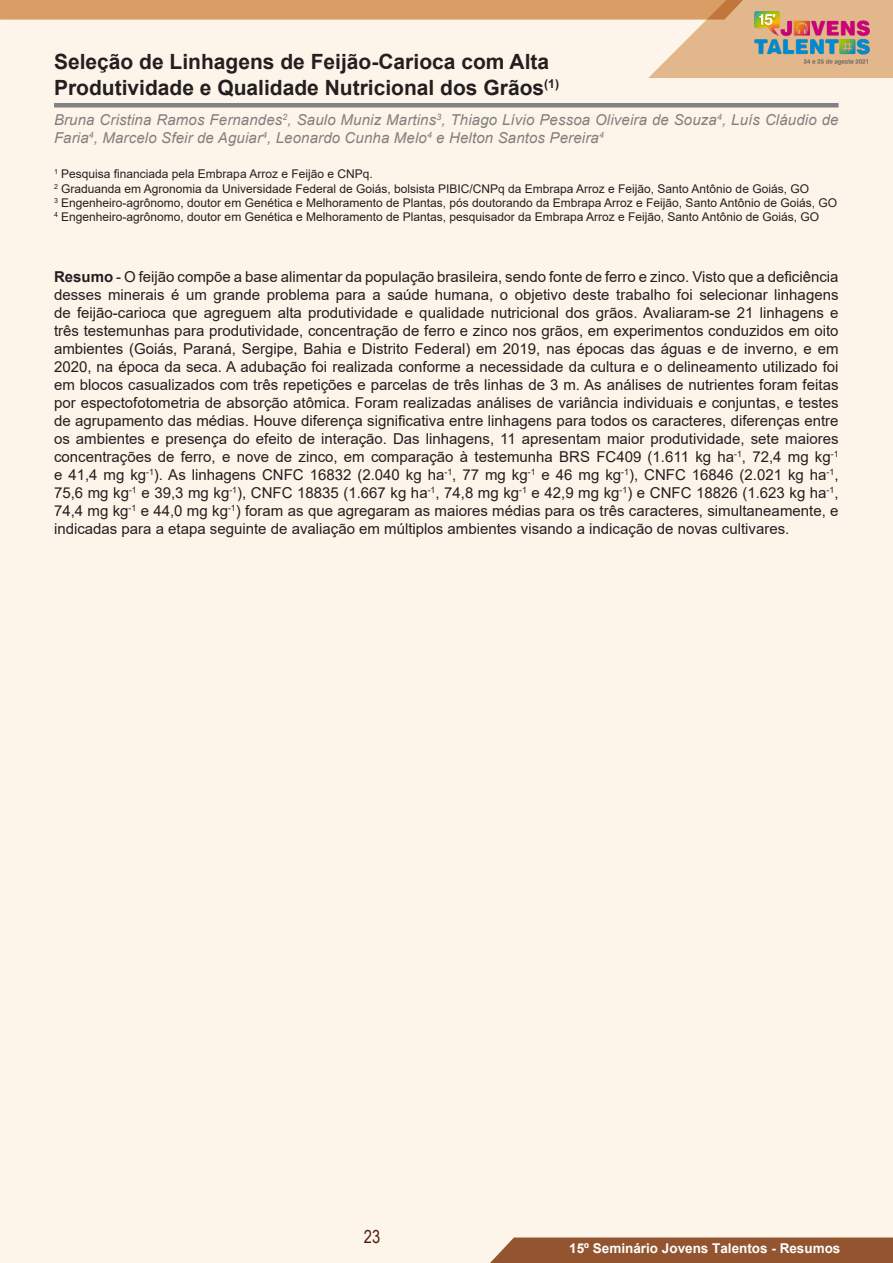
<style>
.page{position:relative;width:893px;height:1263px;background:#fef5ea}
.page>*{position:absolute;margin:0;border:0;box-sizing:border-box;transform-origin:0 0}
.Titulo_01_-_Resumo{font:700 21px/25.2px "Arial";color:#231f20}
.t1{font:18px "Arial Narrow";color:#521d0c}
.Titulo_04_-_Texto_do{font:15px/18px "Arial";color:#231f20;text-align:justify}
.Tituo_02_-_Nome_Auto{font:italic 15px/18px "Arial";letter-spacing:.01em;color:#808080}
.t2{font:700 13.5px "Arial";color:#fff}
.Titulo_03_-_Graduaçã{font:12px "Arial";color:#231f20}
.s1{font-weight:700}
</style>
<div class="page">
<div style="left:490px;top:1237px;width:403px;height:26px;background:#925530"></div>
<svg style="left:0;top:0;width:893px;height:78px"></svg>
<img style="left:740px;top:0;width:145px;height:78px">
<hr style="left:54px;top:103px;width:784px;height:4px;background:#808285">
<p class="Titulo_01_-_Resumo" style="left:54px;top:50px;width:507px">Seleção de Linhagens de Feijão-Carioca com Alta<br>Produtividade e Qualidade Nutricional dos Grãos<sup>(1)</sup></p>
<p class="Tituo_02_-_Nome_Auto" style="left:54px;top:110px;width:786px">Bruna Cristina Ramos Fernandes<sup>2</sup>, Saulo Muniz Martins<sup>3</sup>, Thiago Lívio Pessoa Oliveira de Souza<sup>4</sup>, Luís Cláudio de<br>Faria<sup>4</sup>, Marcelo Sfeir de Aguiar<sup>4</sup>, Leonardo Cunha Melo<sup>4</sup> e Helton Santos Pereira<sup>4</sup></p>
<p class="Titulo_03_-_Graduaçã" style="left:54px;top:166px;width:320px"><sup>1</sup> Pesquisa financiada pela Embrapa Arroz e Feijão e CNPq.</p>
<p class="Titulo_03_-_Graduaçã" style="left:54px;top:180px;width:756px"><sup>2</sup> Graduanda em Agronomia da Universidade Federal de Goiás, bolsista PIBIC/CNPq da Embrapa Arroz e Feijão, Santo Antônio de Goiás, GO</p>
<p class="Titulo_03_-_Graduaçã" style="left:54px;top:194px;width:785px"><sup>3</sup> Engenheiro-agrônomo, doutor em Genética e Melhoramento de Plantas, pós doutorando da Embrapa Arroz e Feijão, Santo Antônio de Goiás, GO</p>
<p class="Titulo_03_-_Graduaçã" style="left:54px;top:209px;width:767px"><sup>4</sup> Engenheiro-agrônomo, doutor em Genética e Melhoramento de Plantas, pesquisador da Embrapa Arroz e Feijão, Santo Antônio de Goiás, GO</p>
<p class="Titulo_04_-_Texto_do" style="left:54px;top:268px;width:786px"><span class="s1">Resumo</span> - O feijão compõe a base alimentar da população brasileira, sendo fonte de ferro e zinco. Visto que a deficiência desses minerais é um grande problema para a saúde humana, o objetivo deste trabalho foi selecionar linhagens de feijão-carioca que agreguem alta produtividade e qualidade nutricional dos grãos. Avaliaram-se 21 linhagens e três testemunhas para produtividade, concentração de ferro e zinco nos grãos, em experimentos conduzidos em oito ambientes (Goiás, Paraná, Sergipe, Bahia e Distrito Federal) em 2019, nas épocas das águas e de inverno, e em 2020, na época da seca. A adubação foi realizada conforme a necessidade da cultura e o delineamento utilizado foi em blocos casualizados com três repetições e parcelas de três linhas de 3 m. As análises de nutrientes foram feitas por espectofotometria de absorção atômica. Foram realizadas análises de variância individuais e conjuntas, e testes de agrupamento das médias. Houve diferença significativa entre linhagens para todos os caracteres, diferenças entre os ambientes e presença do efeito de interação. Das linhagens, 11 apresentam maior produtividade, sete maiores concentrações de ferro, e nove de zinco, em comparação à testemunha BRS FC409 (1.611 kg ha<sup>-1</sup>, 72,4 mg kg<sup>-1 </sup>e 41,4 mg kg<sup>-1</sup>). As linhagens CNFC 16832 (2.040 kg ha<sup>-1</sup>, 77 mg kg<sup>-1</sup> e 46 mg kg<sup>-1</sup>), CNFC 16846 (2.021 kg ha<sup>-1</sup>, 75,6 mg kg<sup>-1</sup> e 39,3 mg kg<sup>-1</sup>), CNFC 18835 (1.667 kg ha<sup>-1</sup>, 74,8 mg kg<sup>-1</sup> e 42,9 mg kg<sup>-1</sup>) e CNFC 18826 (1.623 kg ha<sup>-1</sup>, 74,4 mg kg<sup>-1</sup> e 44,0 mg kg<sup>-1</sup>) foram as que agregaram as maiores médias para os três caracteres, simultaneamente, e indicadas para a etapa seguinte de avaliação em múltiplos ambientes visando a indicação de novas cultivares.</p>
<p class="t1" style="left:364px;top:1223px;width:18px">23</p>
<p class="t2" style="left:569px;top:1239px;width:273px">15º Seminário Jovens Talentos - Resumos</p>
</div>
